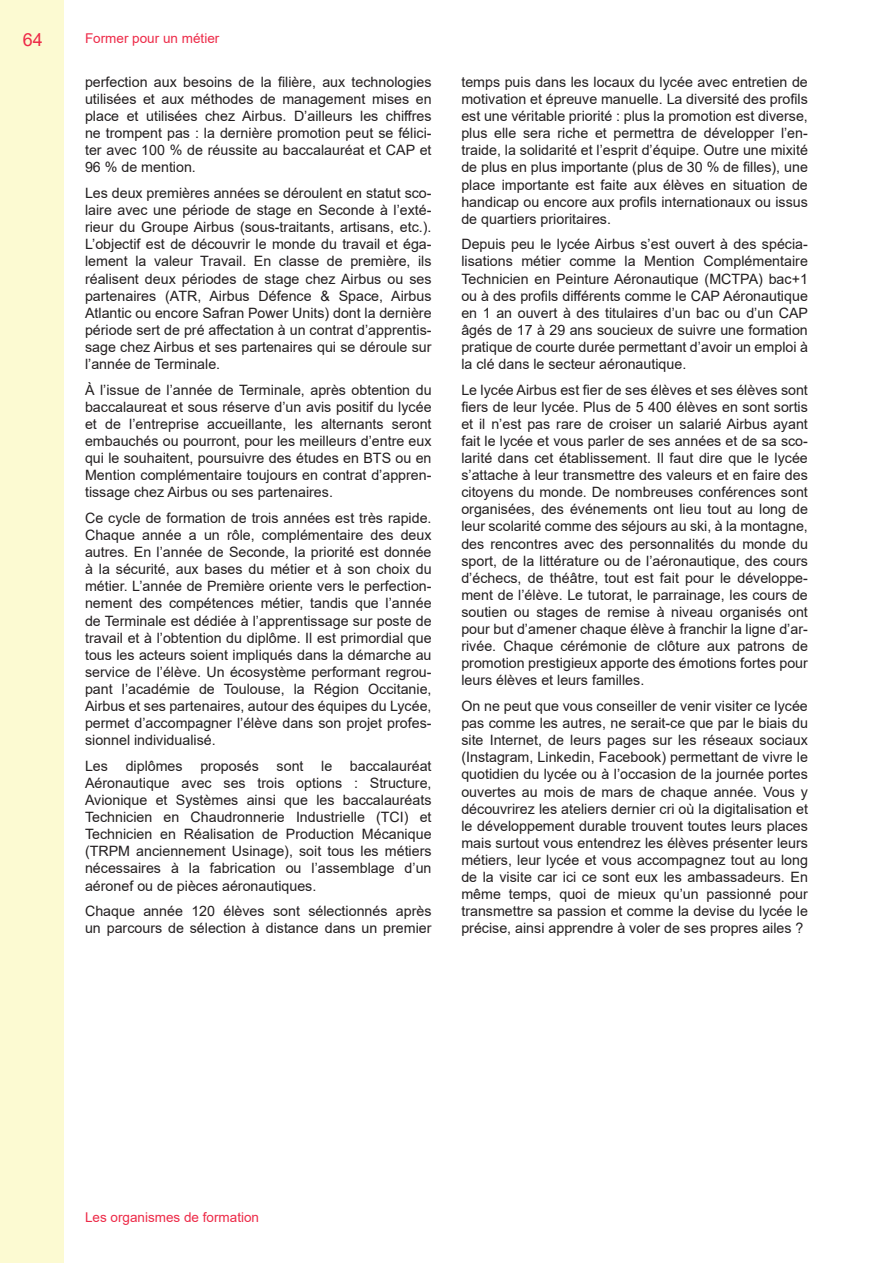
<style>
.page{position:relative;width:893px;height:1263px;background:#fff}
.page>*{position:absolute;margin:0;border:0;box-sizing:border-box;transform-origin:0 0}
.t1{font:18px "Arial";color:#ed2a48}
.Texte_Courant{font:14.25px/17.1px "Arial";color:#231f20;text-align:justify}
.t2{font:13.5px "Arial";color:#ed2a48}
</style>
<div class="page">
<div style="left:0;top:0;width:64px;height:1263px;background:#fcfad2"></div>
<p class="t1" style="left:23px;top:27px;width:22px">64</p>
<p class="t2" style="left:85px;top:29px;width:136px">Former pour un métier</p>
<p class="Texte_Courant" style="left:85px;top:73px;width:348px">perfection aux besoins de la filière, aux technologies utilisées et aux méthodes de management mises en place et utilisées chez Airbus. D’ailleurs les chiffres ne trompent pas : la dernière promotion peut se félici&shy;ter avec 100 % de réussite au baccalauréat et CAP et 96 % de mention.</p>
<p class="Texte_Courant" style="left:85px;top:184px;width:348px">Les deux premières années se déroulent en statut sco&shy;laire avec une période de stage en Seconde à l’exté&shy;rieur du Groupe Airbus (sous-traitants, artisans, etc.).<br>L’objectif est de découvrir le monde du travail et éga&shy;lement la valeur Travail. En classe de première, ils réalisent deux périodes de stage chez Airbus ou ses partenaires (ATR, Airbus Défence &amp; Space, Airbus Atlantic ou encore Safran Power Units) dont la dernière période sert de pré affectation à un contrat d’apprentis&shy;sage chez Airbus et ses partenaires qui se déroule sur l’année de Terminale.</p>
<p class="Texte_Courant" style="left:85px;top:381px;width:348px">À l’issue de l’année de Terminale, après obtention du baccalaureat et sous réserve d’un avis positif du lycée et de l’entreprise accueillante, les alternants seront embauchés ou pourront, pour les meilleurs d’entre eux qui le souhaitent, poursuivre des études en BTS ou en Mention complémentaire toujours en contrat d’appren&shy;tissage chez Airbus ou ses partenaires.</p>
<p class="Texte_Courant" style="left:85px;top:509px;width:348px">Ce cycle de formation de trois années est très rapide.<br>Chaque année a un rôle, complémentaire des deux autres. En l’année de Seconde, la priorité est donnée à la sécurité, aux bases du métier et à son choix du métier. L’année de Première oriente vers le perfection&shy;nement des compétences métier, tandis que l’année de Terminale est dédiée à l’apprentissage sur poste de travail et à l’obtention du diplôme. Il est primordial que tous les acteurs soient impliqués dans la démarche au service de l’élève. Un écosystème performant regrou&shy;pant l’académie de Toulouse, la Région Occitanie, Airbus et ses partenaires, autour des équipes du Lycée, permet d’accompagner l’élève dans son projet profes&shy;sionnel individualisé.</p>
<p class="Texte_Courant" style="left:85px;top:757px;width:348px">Les diplômes proposés sont le baccalauréat Aéronautique avec ses trois options : Structure, Avionique et Systèmes ainsi que les baccalauréats Technicien en Chaudronnerie Industrielle (TCI) et Technicien en Réalisation de Production Mécanique (TRPM anciennement Usinage), soit tous les métiers nécessaires à la fabrication ou l’assemblage d’un aéronef ou de pièces aéronautiques.</p>
<p class="Texte_Courant" style="left:85px;top:902px;width:348px">Chaque année 120 élèves sont sélectionnés après un parcours de sélection à distance dans un premier</p>
<p class="Texte_Courant" style="left:461px;top:73px;width:348px">temps puis dans les locaux du lycée avec entretien de motivation et épreuve manuelle. La diversité des profils est une véritable priorité : plus la promotion est diverse, plus elle sera riche et permettra de développer l’en&shy;traide, la solidarité et l’esprit d’équipe. Outre une mixité de plus en plus importante (plus de 30 % de filles), une place importante est faite aux élèves en situation de handicap ou encore aux profils internationaux ou issus de quartiers prioritaires.</p>
<p class="Texte_Courant" style="left:461px;top:236px;width:348px">Depuis peu le lycée Airbus s’est ouvert à des spécia&shy;lisations métier comme la Mention Complémentaire Technicien en Peinture Aéronautique (MCTPA) bac+1 ou à des profils différents comme le CAP Aéronautique en 1 an ouvert à des titulaires d’un bac ou d’un CAP âgés de 17 à 29 ans soucieux de suivre une formation pratique de courte durée permettant d’avoir un emploi à la clé dans le secteur aéronautique.</p>
<p class="Texte_Courant" style="left:461px;top:381px;width:348px">Le lycée Airbus est fier de ses élèves et ses élèves sont fiers de leur lycée. Plus de 5 400 élèves en sont sortis et il n’est pas rare de croiser un salarié Airbus ayant fait le lycée et vous parler de ses années et de sa sco&shy;larité dans cet établissement. Il faut dire que le lycée s’attache à leur transmettre des valeurs et en faire des citoyens du monde. De nombreuses conférences sont organisées, des événements ont lieu tout au long de leur scolarité comme des séjours au ski, à la montagne, des rencontres avec des personnalités du monde du sport, de la littérature ou de l’aéronautique, des cours d’échecs, de théâtre, tout est fait pour le développe&shy;ment de l’élève. Le tutorat, le parrainage, les cours de soutien ou stages de remise à niveau organisés ont pour but d’amener chaque élève à franchir la ligne d’ar&shy;rivée. Chaque cérémonie de clôture aux patrons de promotion prestigieux apporte des émotions fortes pour leurs élèves et leurs familles.</p>
<p class="Texte_Courant" style="left:461px;top:697px;width:348px">On ne peut que vous conseiller de venir visiter ce lycée pas comme les autres, ne serait-ce que par le biais du site Internet, de leurs pages sur les réseaux sociaux (Instagram, Linkedin, Facebook) permettant de vivre le quotidien du lycée ou à l’occasion de la journée portes ouvertes au mois de mars de chaque année. Vous y découvrirez les ateliers dernier cri où la digitalisation et le développement durable trouvent toutes leurs places mais surtout vous entendrez les élèves présenter leurs métiers, leur lycée et vous accompagnez tout au long de la visite car ici ce sont eux les ambassadeurs. En même temps, quoi de mieux qu’un passionné pour transmettre sa passion et comme la devise du lycée le précise, ainsi apprendre à voler de ses propres ailes ?</p>
<p class="t2" style="left:85px;top:1208px;width:176px">Les organismes de formation</p>
</div>
